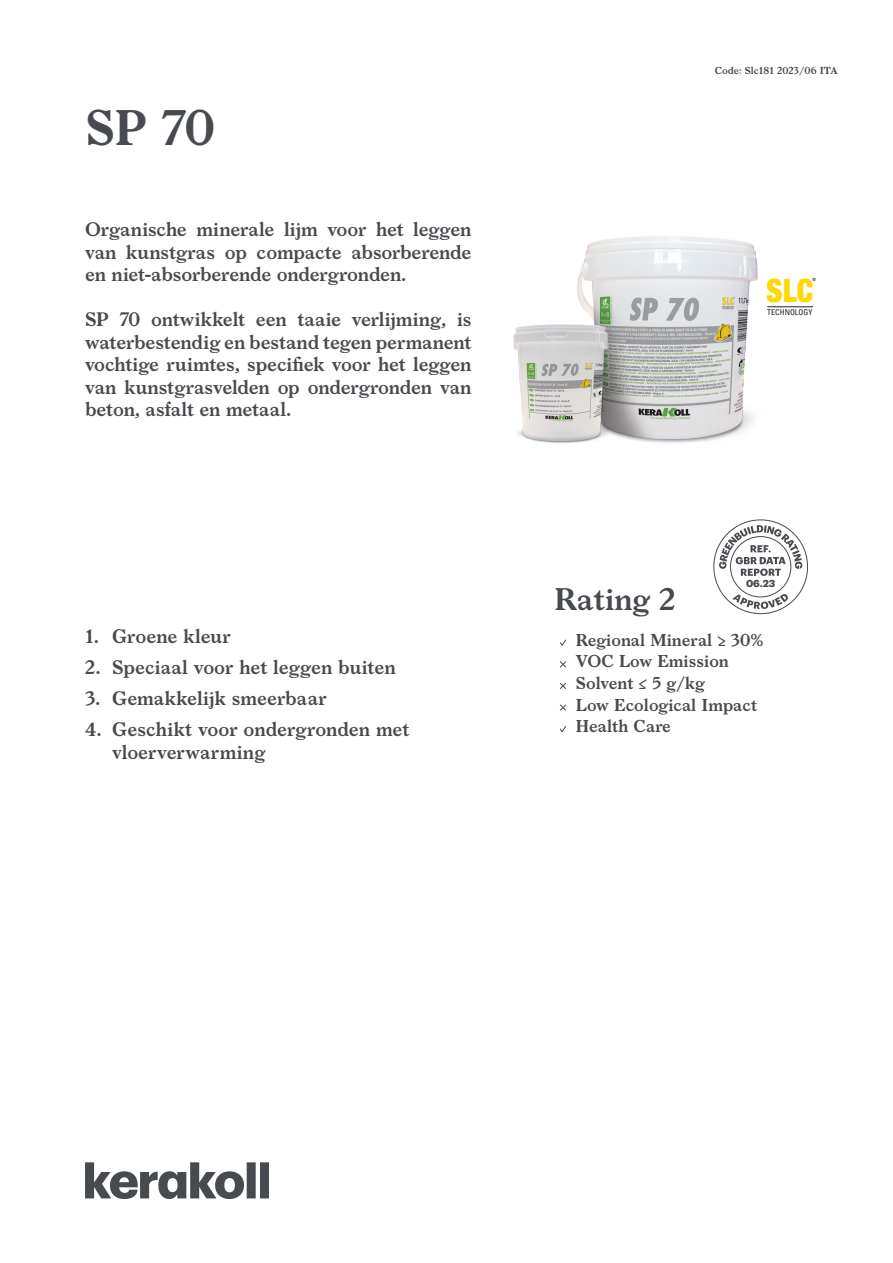
<style>
.page{position:relative;width:893px;height:1263px;background:#fff}
.page>*{position:absolute;margin:0;border:0;box-sizing:border-box;transform-origin:0 0}
.t1{font:600 48px "Larish Neue";color:#474a4e}
.t2{font:900 condensed 32.25px "Helvetica Neue LT Std";color:#ffd801;scale:.95 1}
.t3{font:600 30px "Larish Neue";color:#474a4e}
.t4{font:600 18.75px/22.5px "Larish Neue";letter-spacing:-.005em;color:#474a4e;text-align:justify}
.t5{font:600 16.5px/21.6px "Larish Neue";color:#474a4e}
.t6{font:700 10.05px "Graphik";color:#474a4e}
.t7{font:600 9.75px "Larish Neue";color:#474a4e}
.t8{font:condensed 8.1px "Univers LT Std";color:#231f20}
.t9{font:500 condensed 4.35px "Helvetica Neue LT Std";color:#231f20}
</style>
<div class="page">
<svg style="left:713px;top:519px;width:95px;height:95px"></svg>
<svg style="left:85px;top:1162px;width:184px;height:37px"></svg>
<svg style="left:559px;top:639px;width:8px;height:7px"></svg>
<svg style="left:559px;top:661px;width:8px;height:7px"></svg>
<svg style="left:559px;top:682px;width:8px;height:7px"></svg>
<svg style="left:560px;top:704px;width:7px;height:7px"></svg>
<svg style="left:559px;top:726px;width:8px;height:7px"></svg>
<img style="left:513px;top:236px;width:271px;height:207px">
<hr style="left:767px;top:306px;width:46px;height:1px;background:#231f20">
<h1 class="t1" style="left:85px;top:91px;width:131px">SP 70</h1>
<p class="t4" style="left:85px;top:217px;width:388px">Organische minerale lijm voor het leggen van kunstgras op compacte absorberende en niet-absorberende ondergronden.</p>
<p class="t4" style="left:85px;top:307px;width:388px">SP 70 ontwikkelt een taaie verlijming, is waterbestendig en bestand tegen permanent vochtige ruimtes, specifiek voor het leggen van kunstgrasvelden op ondergronden van beton, asfalt en metaal.</p>
<p class="t4" style="left:85px;top:624px;width:147px">1. Groene kleur</p>
<p class="t4" style="left:85px;top:655px;width:312px">2. Speciaal voor het leggen buiten</p>
<p class="t4" style="left:85px;top:686px;width:243px">3. Gemakkelijk smeerbaar</p>
<p class="t4" style="left:112px;top:717px;width:299px;text-indent:-27px">4. Geschikt voor ondergronden met vloerverwarming</p>
<p class="t7" style="left:715px;top:63px;width:124px">Code: Slc181 2023/06 ITA</p>
<h2 class="t2" style="left:766px;top:271px;width:51px">SLC</h2>
<p class="t9" style="left:812px;top:277px;width:5px">®</p>
<p class="t8" style="left:767px;top:307px;width:47px">TECHNOLOGY</p>
<p class="t6" style="left:746px;top:575px;width:31px">06.23</p>
<h3 class="t3" style="left:554px;top:576px;width:123px">Rating 2</h3>
<p class="t5" style="left:576px;top:628px;width:189px">Regional Mineral ≥ 30%<br>VOC Low Emission<br>Solvent ≤ 5 g/kg<br>Low Ecological Impact<br>Health Care</p>
</div>
